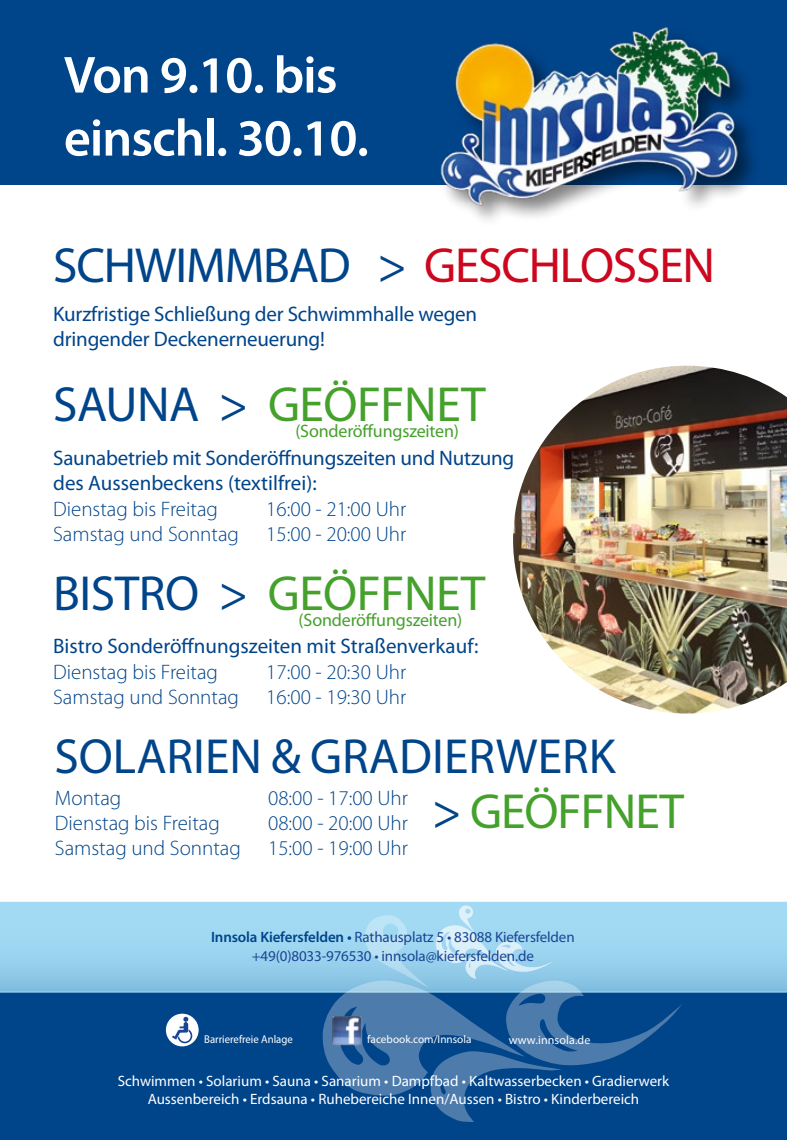
<style>
.page{position:relative;width:787px;height:1140px;background:#fff}
.page>*{position:absolute;margin:0;border:0;box-sizing:border-box;transform-origin:0 0}
.t1{font:600 52.5px/63px "Myriad Pro";letter-spacing:-.02em;color:#fff}
.t2{font:49.5px/55.1px "Myriad Pro";letter-spacing:-.01em;color:#44a12b}
.t3{font:49.5px "Myriad Pro";letter-spacing:-.025em;color:#00448a}
.t4{font:300 21px "Myriad Pro";color:#00448a}
.t5{font:21px/25.2px "Myriad Pro";letter-spacing:-.01em;color:#00448a}
.t6{font:18px "Myriad Pro";letter-spacing:-.01em;color:#44a12b}
.t7{font:15px/18px "Myriad Pro";color:#fff;text-align:center}
.t8{font:15px/19.5px "Myriad Pro";letter-spacing:-.01em;color:#1b4594;text-align:center}
.t9{font:12px "Myriad Pro";letter-spacing:.01em;color:#fff}
.t10{font:11.25px "Myriad Pro";color:#fff}
.t11{font:11.25px "Myriad Pro";color:#fff;scale:.95 1}
.s1{color:#cd071e}
.s2{color:#00448a}
.s3{font-weight:600;color:#00448a}
</style>
<div class="page">
<svg style="left:0;top:901px;width:787px;height:90px;background:#9ad3ee"></svg>
<div style="left:0;top:0;width:787px;height:184px;background:#00448a"></div>
<div style="left:0;top:991px;width:787px;height:149px;background:#00448a"></div>
<svg style="left:322px;top:905px;width:361px;height:217px;background:#518bba"></svg>
<div style="left:438px;top:25px;width:323px;height:203px;background:#000;opacity:.49"></div>
<img style="left:437px;top:25px;width:305px;height:189px">
<svg style="left:166px;top:1013px;width:33px;height:33px"></svg>
<svg style="left:172px;top:1016px;width:20px;height:27px"></svg>
<img style="left:332px;top:1015px;width:30px;height:30px">
<img style="left:513px;top:366px;width:274px;height:347px">
<h1 class="t1" style="left:64px;top:42px;width:306px">Von 9.10. bis einschl. 30.10.</h1>
<h2 class="t3" style="left:53px;top:234px;width:663px">SCHWIMMBAD &gt; <span class="s1">GESCHLOSSEN</span></h2>
<p class="t5" style="left:53px;top:301px;width:425px">Kurzfristige Schließung der Schwimmhalle wegen dringender Deckenerneuerung!</p>
<h2 class="t2" style="left:53px;top:376px;width:434px"><span class="s2">SAUNA &gt;</span> GEÖFFNET</h2>
<p class="t6" style="left:295px;top:420px;width:165px">(Sonderöffungszeiten)</p>
<p class="t5" style="left:53px;top:445px;width:462px">Saunabetrieb mit Sonderöffnungszeiten und Nutzung des Aussenbeckens (textilfrei):</p>
<p class="t4" style="left:53px;top:497px;width:166px">Dienstag bis Freitag</p>
<p class="t4" style="left:266px;top:497px;width:141px">16:00 - 21:00 Uhr</p>
<p class="t4" style="left:53px;top:522px;width:187px">Samstag und Sonntag</p>
<p class="t4" style="left:266px;top:522px;width:141px">15:00 - 20:00 Uhr</p>
<h2 class="t2" style="left:53px;top:565px;width:434px"><span class="s2">BISTRO &gt;</span> GEÖFFNET</h2>
<p class="t5" style="left:53px;top:633px;width:427px">Bistro Sonderöffnungszeiten mit Straßenverkauf:</p>
<p class="t4" style="left:53px;top:660px;width:166px">Dienstag bis Freitag</p>
<p class="t4" style="left:266px;top:660px;width:141px">17:00 - 20:30 Uhr</p>
<p class="t4" style="left:53px;top:685px;width:187px">Samstag und Sonntag</p>
<p class="t4" style="left:266px;top:685px;width:141px">16:00 - 19:30 Uhr</p>
<p class="t6" style="left:298px;top:609px;width:165px">(Sonderöffungszeiten)</p>
<h2 class="t3" style="left:54px;top:725px;width:108px">Solarien</h2>
<h2 class="t3" style="left:271px;top:725px;width:97px">&amp; Gradier</h2>
<h2 class="t2" style="left:432px;top:728px;width:254px;text-indent:64px"><span class="s2">werk<br>&gt;</span> GEÖFFNET</h2>
<p class="t4" style="left:55px;top:786px;width:68px">Montag</p>
<p class="t4" style="left:268px;top:786px;width:141px">08:00 - 17:00 Uhr</p>
<p class="t4" style="left:55px;top:811px;width:166px">Dienstag bis Freitag</p>
<p class="t4" style="left:268px;top:811px;width:141px">08:00 - 20:00 Uhr</p>
<p class="t4" style="left:55px;top:837px;width:187px">Samstag und Sonntag</p>
<p class="t4" style="left:268px;top:837px;width:141px">15:00 - 19:00 Uhr</p>
<p class="t8" style="left:211px;top:926px;width:365px"><span class="s3">Innsola Kiefersfelden •</span> Rathausplatz 5 • 83088 Kiefersfelden +49(0)8033-976530 • innsola@kiefersfelden.de</p>
<p class="t11" style="left:204px;top:1032px;width:95px">Barrierefreie Anlage</p>
<p class="t10" style="left:367px;top:1032px;width:106px">facebook.com/Innsola</p>
<p class="t9" style="left:509px;top:1032px;width:83px">www.innsola.de</p>
<p class="t7" style="left:118px;top:1072px;width:553px">Schwimmen • Solarium • Sauna • Sanarium • Dampfbad • Kaltwasserbecken • Gradierwerk<br>Aussenbereich • Erdsauna • Ruhebereiche Innen/Aussen • Bistro • Kinderbereich</p>
</div>
